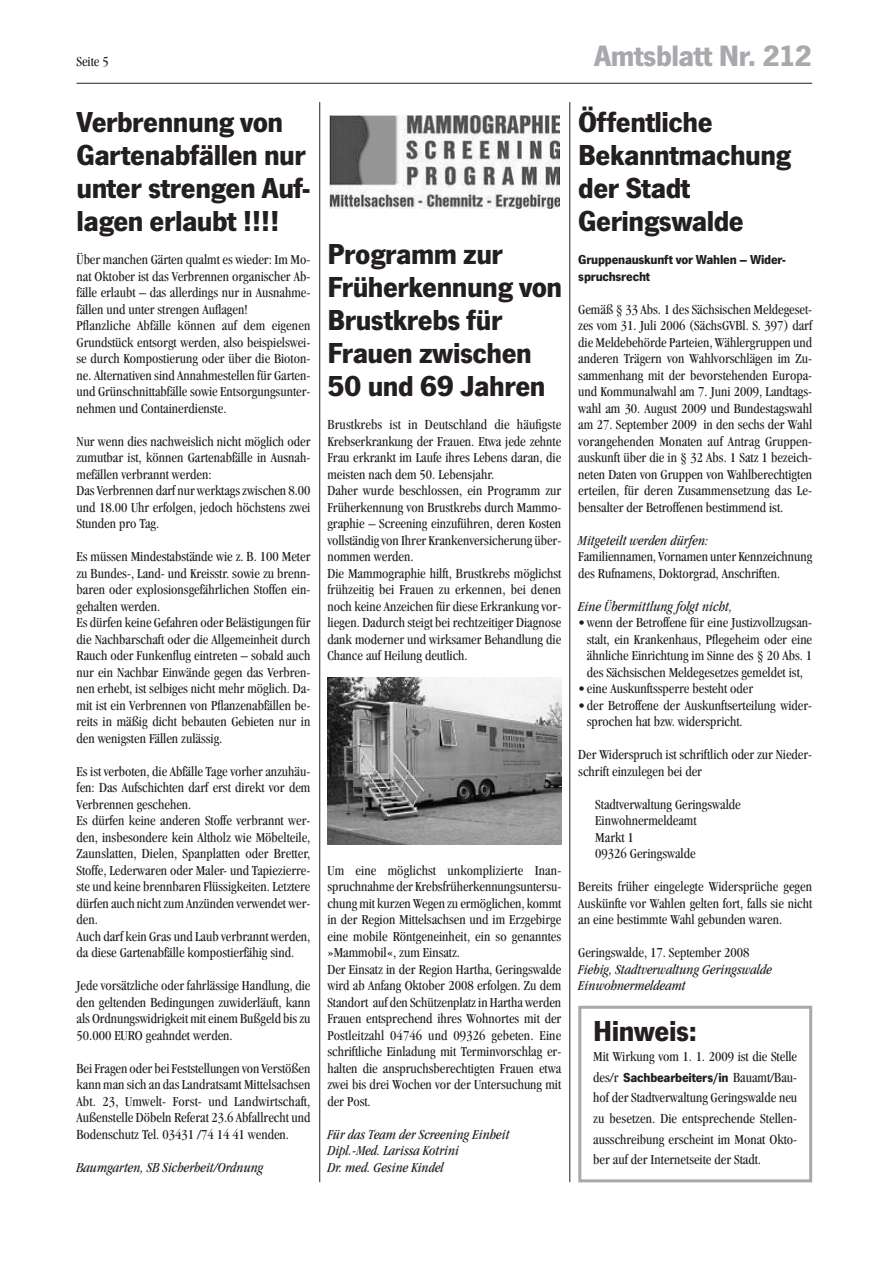
<style>
.page{position:relative;width:893px;height:1263px;background:#fff}
.page>*{position:absolute;margin:0;border:0;box-sizing:border-box;transform-origin:0 0}
.t1{font:700 30.6px "News Got T";letter-spacing:-.015em;color:#a8a9ad}
.t2{font:700 30px/33px "News Got T";letter-spacing:-.015em;color:#231f20}
.t3{font:condensed 14.25px/16.5px "Garamond";color:#231f20}
.t4{font:italic condensed 14.25px/16.5px "Garamond";color:#231f20}
.t5{font:700 13.5px/16.5px "News Got T";letter-spacing:-.015em;color:#231f20}
.s1{font-family:"Garamond";font-weight:400;font-stretch:condensed;font-size:14.25px}
</style>
<div class="page">
<hr style="left:77px;top:83px;width:735px;height:1px;background:#231f20">
<div style="left:578px;top:1006px;width:234px;height:176px;border:3px solid #a8a9ad"></div>
<img style="left:329px;top:116px;width:230px;height:92px">
<img style="left:327px;top:678px;width:234px;height:167px">
<hr style="left:319px;top:102px;width:1px;height:1080px;background:#231f20">
<hr style="left:569px;top:102px;width:1px;height:1080px;background:#231f20">
<p class="t3" style="left:77px;top:54px;width:34px">Seite 5</p>
<h1 class="t1" style="left:594px;top:38px;width:220px">Amtsblatt Nr. 212</h1>
<h2 class="t2" style="left:77px;top:105px;width:234px">Verbrennung von<br>Gartenabfällen nur unter strengen Auf&shy;lagen erlaubt !!!!</h2>
<p class="t3" style="left:77px;top:252px;width:235px">Über manchen Gärten qualmt es wieder: Im Mo&shy;nat Oktober ist das Verbrennen organischer Ab&shy;fälle erlaubt – das allerdings nur in Ausnahme&shy;fällen und unter strengen Auflagen!<br>Pflanzliche Abfälle können auf dem eigenen Grundstück entsorgt werden, also beispielswei&shy;se durch Kompostierung oder über die Bioton&shy;ne. Alternativen sind Annahmestellen für Garten&shy;und Grünschnittabfälle sowie Entsorgungsunter&shy;nehmen und Containerdienste.</p>
<p class="t3" style="left:77px;top:434px;width:235px">Nur wenn dies nachweislich nicht möglich oder zumutbar ist, können Gartenabfälle in Ausnah&shy;mefällen verbrannt werden:<br>Das Verbrennen darf nur werktags zwischen 8.00 und 18.00 Uhr erfolgen, jedoch höchstens zwei Stunden pro Tag.</p>
<p class="t3" style="left:77px;top:549px;width:235px">Es müssen Mindestabstände wie z. B. 100 Meter zu Bundes-, Land- und Kreisstr. sowie zu brenn&shy;baren oder explosionsgefährlichen Stoffen ein&shy;gehalten werden.<br>Es dürfen keine Gefahren oder Belästigungen für die Nachbarschaft oder die Allgemeinheit durch Rauch oder Funkenflug eintreten – sobald auch nur ein Nachbar Einwände gegen das Verbren&shy;nen erhebt, ist selbiges nicht mehr möglich. Da&shy;mit ist ein Verbrennen von Pflanzenabfällen be&shy;reits in mäßig dicht bebauten Gebieten nur in den wenigsten Fällen zulässig.</p>
<p class="t3" style="left:77px;top:764px;width:235px">Es ist verboten, die Abfälle Tage vorher anzuhäu&shy;fen: Das Aufschichten darf erst direkt vor dem Verbrennen geschehen.<br>Es dürfen keine anderen Stoffe verbrannt wer&shy;den, insbesondere kein Altholz wie Möbelteile, Zaunslatten, Dielen, Spanplatten oder Bretter, Stoffe, Lederwaren oder Maler- und Tapiezierre&shy;ste und keine brennbaren Flüssigkeiten. Letztere dürfen auch nicht zum Anzünden verwendet wer&shy;den.<br>Auch darf kein Gras und Laub verbrannt werden, da diese Gartenabfälle kompostierfähig sind.</p>
<p class="t3" style="left:77px;top:978px;width:235px;text-align:justify">Jede vorsätzliche oder fahrlässige Handlung, die den geltenden Bedingungen zuwiderläuft, kann als OrdnungswidrigkeitmiteinemBußgeld biszu 50.000 EURO geahndet werden.</p>
<p class="t3" style="left:77px;top:1061px;width:235px;text-align:justify">BeiFragen oder beiFeststellungen von Verstößen kannman sich an dasLandratsamtMittelsachsen Abt. 23, Umwelt- Forst- und Landwirtschaft, Außenstelle Döbeln Referat 23.6 Abfallrecht und Bodenschutz Tel. 03431 /74 14 41 wenden.</p>
<p class="t4" style="left:77px;top:1160px;width:188px">Baumgarten, SB Sicherheit/Ordnung</p>
<h2 class="t2" style="left:327px;top:237px;width:236px">Programm zur<br>Früherkennung von<br>Brustkrebs für<br>Frauen zwischen<br>50 und 69 Jahren</h2>
<p class="t3" style="left:327px;top:417px;width:235px">Brustkrebs ist in Deutschland die häufigste Krebserkrankung der Frauen. Etwa jede zehnte Frau erkrankt im Laufe ihres Lebens daran, die meisten nach dem 50. Lebensjahr.<br>Daher wurde beschlossen, ein Programm zur Früherkennung von Brustkrebs durch Mammo&shy;graphie – Screening einzuführen, deren Kosten vollständig von Ihrer Krankenversicherung über&shy;nommen werden.<br>Die Mammographie hilft, Brustkrebs möglichst frühzeitig bei Frauen zu erkennen, bei denen noch keine Anzeichen für diese Erkrankung vor&shy;liegen. Dadurch steigt bei rechtzeitiger Diagnose dank moderner und wirksamer Behandlung die Chance auf Heilung deutlich.</p>
<p class="t3" style="left:327px;top:863px;width:235px">Um eine möglichst unkomplizierte Inan&shy;spruchnahme der Krebsfrüherkennungsuntersu&shy;chungmit kurzenWegen zu ermöglichen, kommt in der Region Mittelsachsen und im Erzgebirge eine mobile Röntgeneinheit, ein so genanntes »Mammobil«, zum Einsatz.<br>Der Einsatz in der Region Hartha, Geringswalde wird ab Anfang Oktober 2008 erfolgen. Zu dem Standort auf den Schützenplatz in Hartha werden Frauen entsprechend ihres Wohnortes mit der Postleitzahl 04746 und 09326 gebeten. Eine schriftliche Einladung mit Terminvorschlag er&shy;halten die anspruchsberechtigten Frauen etwa zwei bis drei Wochen vor der Untersuchung mit der Post.</p>
<p class="t4" style="left:327px;top:1127px;width:184px">Für das Team der Screening Einheit<br>Dipl.-Med. Larissa Kotrini<br>Dr. med. Gesine Kindel</p>
<h2 class="t2" style="left:578px;top:105px;width:214px">Öffentliche<br>Bekanntmachung der Stadt<br>Geringswalde</h2>
<p class="t5" style="left:578px;top:251px;width:209px">Gruppenauskunft vor Wahlen – Wider&shy;spruchsrecht</p>
<p class="t3" style="left:578px;top:302px;width:235px;text-align:justify">Gemäß § 33 Abs. 1 des Sächsischen Meldegeset&shy;zes vom 31. Juli 2006 (SächsGVBl. S. 397) darf die Meldebehörde Parteien, Wählergruppen und anderen Trägern von Wahlvorschlägen im Zu&shy;sammenhang mit der bevorstehenden Europa&shy;und Kommunalwahl am 7. Juni 2009, Landtags&shy;wahl am 30. August 2009 und Bundestagswahl am 27. September 2009 in den sechs der Wahl vorangehenden Monaten auf Antrag Gruppen&shy;auskunft über die in § 32 Abs. 1 Satz 1 bezeich&shy;neten Daten von Gruppen von Wahlberechtigten erteilen, für deren Zusammensetzung das Le&shy;bensalter der Betroffenen bestimmend ist.</p>
<p class="t4" style="left:578px;top:533px;width:132px">Mitgeteilt werden dürfen:</p>
<p class="t3" style="left:578px;top:549px;width:235px">Familiennamen, Vornamen unter Kennzeichnung des Rufnamens, Doktorgrad, Anschriften.</p>
<p class="t4" style="left:578px;top:599px;width:155px">Eine Übermittlung folgt nicht,</p>
<p class="t3" style="left:578px;top:615px;width:235px;text-align:center">•wenn der Betroffene für eine Justizvollzugsan&shy;stalt, ein Krankenhaus, Pflegeheim oder eine ähnliche Einrichtung im Sinne des § 20 Abs. 1 des Sächsischen Meldegesetzes gemeldet ist,</p>
<p class="t3" style="left:578px;top:681px;width:176px">•eine Auskunftssperre besteht oder</p>
<p class="t3" style="left:587px;top:698px;width:227px;text-indent:-9px">•der Betroffene der Auskunftserteilung wider&shy;sprochen hat bzw. widerspricht.</p>
<p class="t3" style="left:578px;top:747px;width:235px">Der Widerspruch ist schriftlich oder zur Nieder&shy;schrift einzulegen bei der</p>
<p class="t3" style="left:595px;top:797px;width:147px">Stadtverwaltung Geringswalde<br>Einwohnermeldeamt<br>Markt 1<br>09326 Geringswalde</p>
<p class="t3" style="left:578px;top:879px;width:235px;text-align:justify">Bereits früher eingelegte Widersprüche gegen Auskünfte vor Wahlen gelten fort, falls sie nicht an eine bestimmte Wahl gebunden waren.</p>
<p class="t3" style="left:578px;top:945px;width:173px">Geringswalde, 17. September 2008</p>
<p class="t4" style="left:578px;top:962px;width:195px">Fiebig, Stadtverwaltung Geringswalde<br>Einwohnermeldeamt</p>
<h2 class="t2" style="left:593px;top:1014px;width:105px">Hinweis:</h2>
<p class="t3" style="left:593px;top:1049px;width:205px">Mit Wirkung vom 1. 1. 2009 ist die Stelle</p>
<p class="t5" style="left:593px;top:1069px;width:205px"><span class="s1">des/r</span> Sachbearbeiters/in <span class="s1">Bauamt/Bau-</span></p>
<p class="t3" style="left:593px;top:1089px;width:205px;line-height:20.5px;text-align:justify">hof der Stadtverwaltung Geringswalde neu zu besetzen. Die entsprechende Stellen&shy;ausschreibung erscheint im Monat Okto&shy;ber auf der Internetseite der Stadt.</p>
</div>
